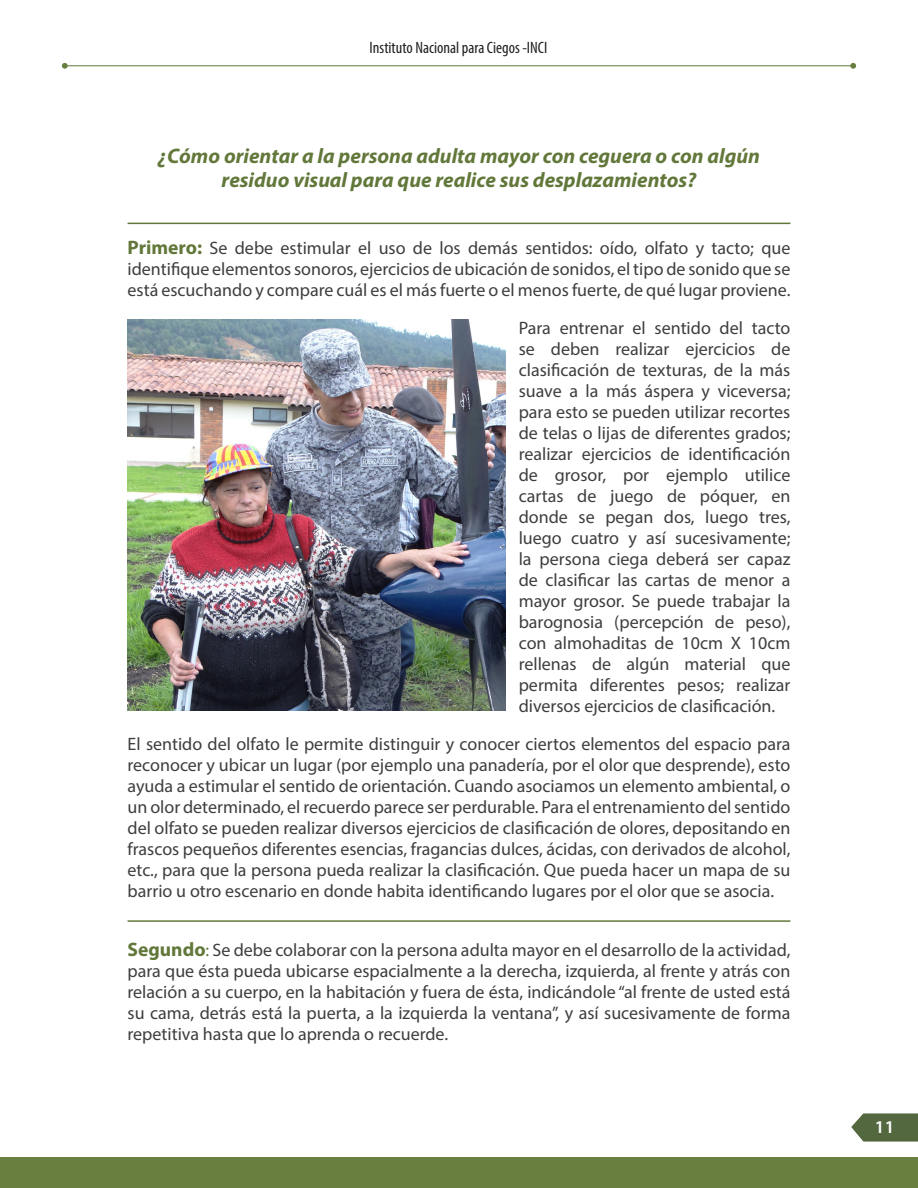
<style>
.page{position:relative;width:918px;height:1188px;background:#fff}
.page>*{position:absolute;margin:0;border:0;box-sizing:border-box;transform-origin:0 0}
.t1{font:italic 700 21px/24px "Myriad Pro";color:#62783a;text-align:center}
.t2{font:18px/21px "Myriad Pro";color:#3e3e3f;text-align:justify}
.t3{font:600 18px "Myriad Pro";color:#fff}
.t4{font:condensed 16.5px "Myriad Pro";color:#231f20}
.s1{font-weight:700;font-size:19.5px;color:#62783a}
.s2{color:#62783a}
</style>
<div class="page">
<svg style="left:851px;top:1113px;width:67px;height:29px;background:#687a56"></svg>
<hr style="left:65px;top:65px;width:788px;height:1px;background:#62783a">
<svg style="left:850px;top:63px;width:6px;height:6px"></svg>
<svg style="left:62px;top:63px;width:6px;height:6px"></svg>
<div style="left:0;top:1157px;width:918px;height:31px;background:#697f40"></div>
<hr style="left:128px;top:223px;width:662px;height:1px;background:#62783a">
<hr style="left:128px;top:920px;width:662px;height:2px;background:#62783a">
<img style="left:128px;top:320px;width:378px;height:391px">
<p class="t4" style="left:370px;top:38px;width:179px">Instituto Nacional para Ciegos -INCI</p>
<p class="t1" style="left:158px;top:143px;width:604px">¿Cómo orientar a la persona adulta mayor con ceguera o con algún residuo visual para que realice sus desplazamientos?</p>
<p class="t2" style="left:128px;top:237px;width:664px"><span class="s1">Primero:</span> Se debe estimular el uso de los demás sentidos: oído, olfato y tacto; que identifique elementos sonoros, ejercicios de ubicación de sonidos, el tipo de sonido que se está escuchando y compare cuál es el más fuerte o el menos fuerte, de qué lugar proviene.</p>
<p class="t2" style="left:519px;top:317px;width:273px">Para entrenar el sentido del tacto se deben realizar ejercicios de clasificación de texturas, de la más suave a la más áspera y viceversa; para esto se pueden utilizar recortes de telas o lijas de diferentes grados; realizar ejercicios de identificación de grosor, por ejemplo utilice cartas de juego de póquer, en donde se pegan dos, luego tres, luego cuatro y así sucesivamente; la persona ciega deberá ser capaz de clasificar las cartas de menor a mayor grosor. Se puede trabajar la barognosia (percepción de peso), con almohaditas de 10cm X 10cm rellenas de algún material que permita diferentes pesos; realizar diversos ejercicios de clasificación.</p>
<p class="t2" style="left:128px;top:733px;width:664px">El sentido del olfato le permite distinguir y conocer ciertos elementos del espacio para reconocer y ubicar un lugar (por ejemplo una panadería, por el olor que desprende), esto ayuda a estimular el sentido de orientación. Cuando asociamos un elemento ambiental, o un olor determinado, el recuerdo parece ser perdurable. Para el entrenamiento del sentido del olfato se pueden realizar diversos ejercicios de clasificación de olores, depositando en frascos pequeños diferentes esencias, fragancias dulces, ácidas, con derivados de alcohol, etc., para que la persona pueda realizar la clasificación. Que pueda hacer un mapa de su barrio u otro escenario en donde habita identificando lugares por el olor que se asocia.</p>
<p class="t2" style="left:128px;top:939px;width:664px"><span class="s1">Segundo</span><span class="s2">:</span> Se debe colaborar con la persona adulta mayor en el desarrollo de la actividad, para que ésta pueda ubicarse espacialmente a la derecha, izquierda, al frente y atrás con relación a su cuerpo, en la habitación y fuera de ésta, indicándole “al frente de usted está su cama, detrás está la puerta, a la izquierda la ventana”, y así sucesivamente de forma repetitiva hasta que lo aprenda o recuerde.</p>
<p class="t3" style="left:875px;top:1115px;width:21px">11</p>
</div>
